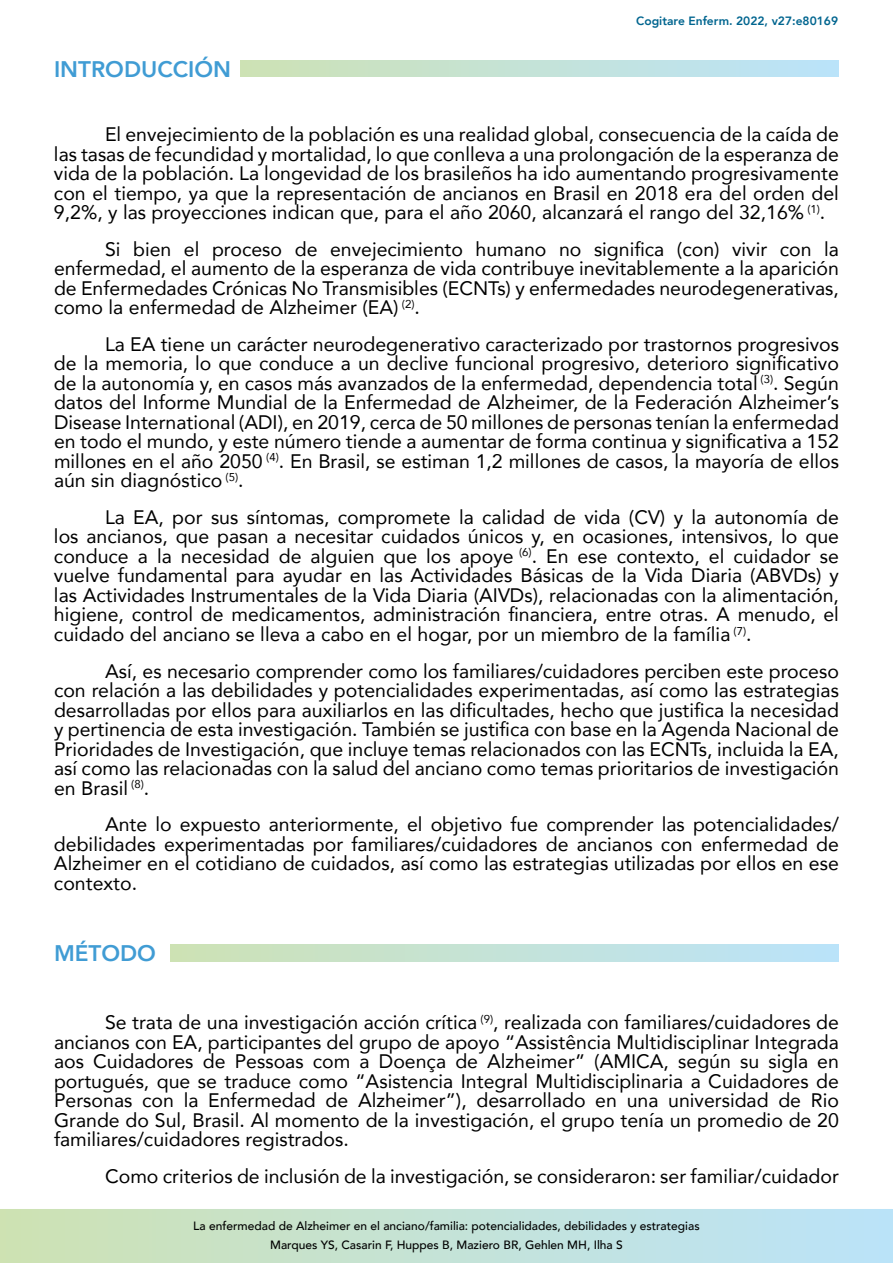
<style>
.page{position:relative;width:893px;height:1263px;background:#fff}
.page>*{position:absolute;margin:0;border:0;box-sizing:border-box;transform-origin:0 0}
.t1{font:800 22.5px "Avenir";color:#409cd4}
.t2{font:19.5px/19.5px "Avenir";color:#000;text-align:justify}
.t3{font:500 12px/18.6px "Avenir";color:#000;text-align:center}
.t4{font:800 12px "Avenir";color:#00658f}
</style>
<div class="page">
<div style="left:241px;top:60px;width:598px;height:17px;background:linear-gradient(to right,#cee2b5,#bae3fb)"></div>
<svg style="left:0;top:1209px;width:893px;height:54px;background:#c4e2d6"></svg>
<div style="left:170px;top:945px;width:669px;height:16px;background:linear-gradient(to right,#cee2b5,#bae3fb)"></div>
<p class="t1" style="left:54px;top:51px;width:179px">INTRODUCCIÓN</p>
<p class="t4" style="left:636px;top:12px;width:203px">Cogitare Enferm. 2022, v27:e80169</p>
<p class="t2" style="left:54px;top:124px;width:786px;text-indent:51px">El envejecimiento de la población es una realidad global, consecuencia de la caída de las tasas de fecundidad y mortalidad, lo que conlleva a una prolongación de la esperanza de vida de la población. La longevidad de los brasileños ha ido aumentando progresivamente con el tiempo, ya que la representación de ancianos en Brasil en 2018 era del orden del 9,2%, y las proyecciones indican que, para el año 2060, alcanzará el rango del 32,16% <sup>(1)</sup>.</p>
<p class="t2" style="left:54px;top:239px;width:786px;text-indent:51px">Si bien el proceso de envejecimiento humano no significa (con) vivir con la enfermedad, el aumento de la esperanza de vida contribuye inevitablemente a la aparición de Enfermedades Crónicas No Transmisibles (ECNTs) y enfermedades neurodegenerativas, como la enfermedad de Alzheimer (EA) <sup>(2)</sup>.</p>
<p class="t2" style="left:54px;top:334px;width:786px;text-indent:51px">La EA tiene un carácter neurodegenerativo caracterizado por trastornos progresivos de la memoria, lo que conduce a un declive funcional progresivo, deterioro significativo de la autonomía y, en casos más avanzados de la enfermedad, dependencia total <sup>(3)</sup>. Según datos del Informe Mundial de la Enfermedad de Alzheimer, de la Federación Alzheimer’s Disease International (ADI), en 2019, cerca de 50 millones de personas tenían la enfermedad en todo el mundo, y este número tiende a aumentar de forma continua y significativa a 152 millones en el año 2050 <sup>(4)</sup>. En Brasil, se estiman 1,2 millones de casos, la mayoría de ellos aún sin diagnóstico <sup>(5)</sup>.</p>
<p class="t2" style="left:54px;top:507px;width:786px;text-indent:51px">La EA, por sus síntomas, compromete la calidad de vida (CV) y la autonomía de los ancianos, que pasan a necesitar cuidados únicos y, en ocasiones, intensivos, lo que conduce a la necesidad de alguien que los apoye <sup>(6)</sup>. En ese contexto, el cuidador se vuelve fundamental para ayudar en las Actividades Básicas de la Vida Diaria (ABVDs) y las Actividades Instrumentales de la Vida Diaria (AIVDs), relacionadas con la alimentación, higiene, control de medicamentos, administración financiera, entre otras. A menudo, el cuidado del anciano se lleva a cabo en el hogar, por un miembro de la família <sup>(7)</sup>.</p>
<p class="t2" style="left:54px;top:660px;width:786px;text-indent:51px">Así, es necesario comprender como los familiares/cuidadores perciben este proceso con relación a las debilidades y potencialidades experimentadas, así como las estrategias desarrolladas por ellos para auxiliarlos en las dificultades, hecho que justifica la necesidad y pertinencia de esta investigación. También se justifica con base en la Agenda Nacional de Prioridades de Investigación, que incluye temas relacionados con las ECNTs, incluida la EA, así como las relacionadas con la salud del anciano como temas prioritarios de investigación en Brasil <sup>(8)</sup>.</p>
<p class="t2" style="left:54px;top:814px;width:786px;text-indent:51px">Ante lo expuesto anteriormente, el objetivo fue comprender las potencialidades/ debilidades experimentadas por familiares/cuidadores de ancianos con enfermedad de Alzheimer en el cotidiano de cuidados, así como las estrategias utilizadas por ellos en ese contexto.</p>
<p class="t1" style="left:54px;top:936px;width:104px">MÉTODO</p>
<p class="t2" style="left:54px;top:1012px;width:786px;text-indent:51px">Se trata de una investigación acción crítica <sup>(9)</sup>, realizada con familiares/cuidadores de ancianos con EA, participantes del grupo de apoyo “Assistência Multidisciplinar Integrada aos Cuidadores de Pessoas com a Doença de Alzheimer” (AMICA, según su sigla en portugués, que se traduce como “Asistencia Integral Multidisciplinaria a Cuidadores de Personas con la Enfermedad de Alzheimer”), desarrollado en una universidad de Rio Grande do Sul, Brasil. Al momento de la investigación, el grupo tenía un promedio de 20 familiares/cuidadores registrados.</p>
<p class="t2" style="left:105px;top:1165px;width:735px">Como criterios de inclusión de la investigación, se consideraron: ser familiar/cuidador</p>
<p class="t3" style="left:193px;top:1216px;width:508px">La enfermedad de Alzheimer en el anciano/familia: potencialidades, debilidades y estrategias<br>Marques YS, Casarin F, Huppes B, Maziero BR, Gehlen MH, Ilha S</p>
</div>
